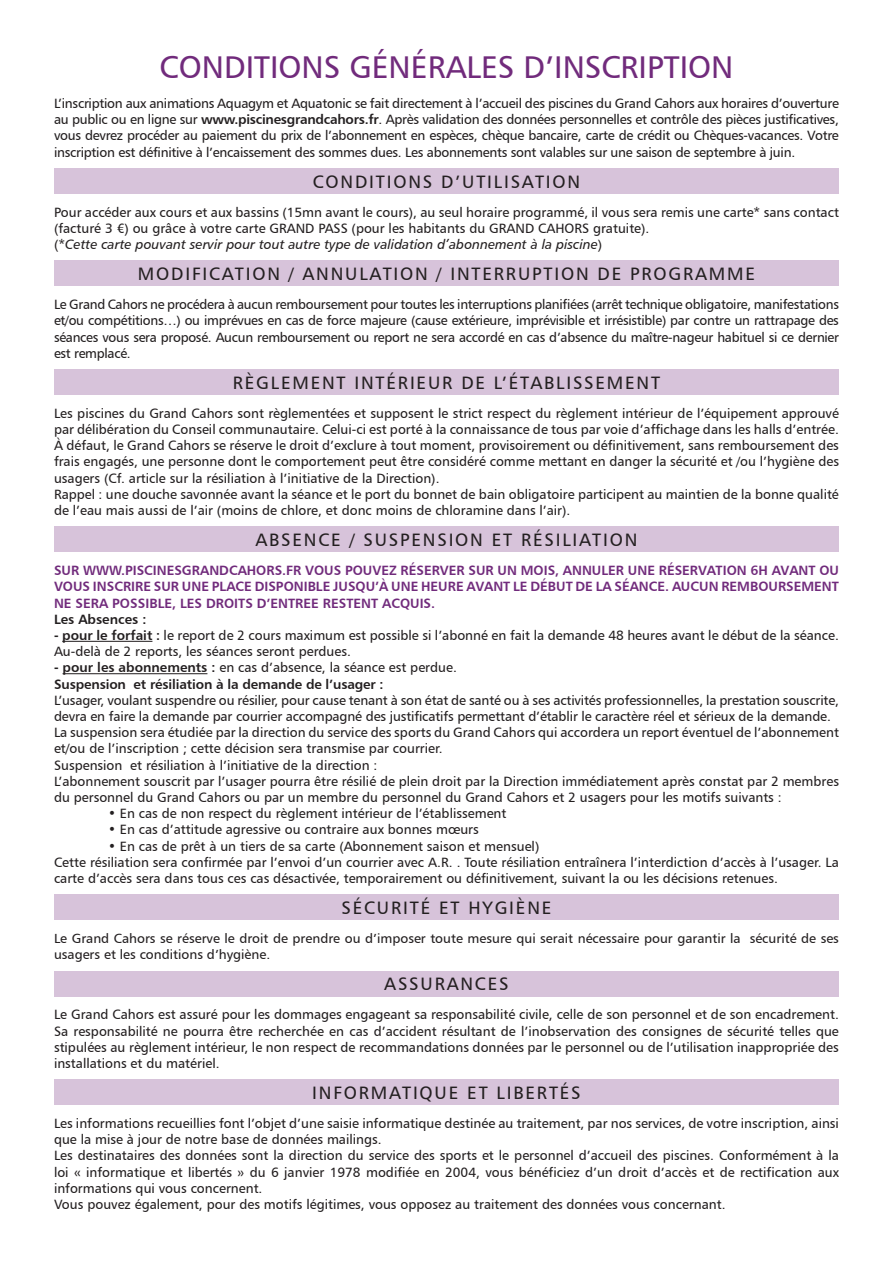
<style>
.page{position:relative;width:893px;height:1263px;background:#fff}
.page>*{position:absolute;margin:0;border:0;box-sizing:border-box;transform-origin:0 0}
.t1{font:31.5px "Humanist 777 BT Roman B";color:#712b7c}
.t2{font:18px "Humanist 777 BT Roman B";letter-spacing:.1em;color:#231f20}
.t3{font:13.5px/16.2px "Humanist 777 BT Roman B";color:#231f20}
.t4{font:13.5px/16.2px "Humanist 777 BT Bold B";color:#712b7c;text-align:justify}
.t5{font:13.5px "Humanist 777 BT Italic B";color:#231f20}
.t6{font:13.5px "Humanist 777 BT Bold B";letter-spacing:-.01em;color:#231f20}
.t7{font:13.2px/16.2px "Humanist 777 BT Roman B";color:#231f20}
.s1{font-family:"Humanist 777 BT Bold B"}
.s2{font-family:"Humanist 777 BT Roman B"}
</style>
<div class="page">
<div style="left:54px;top:971px;width:785px;height:25px;background:#d7c3da"></div>
<div style="left:54px;top:894px;width:785px;height:26px;background:#d7c3da"></div>
<div style="left:54px;top:1079px;width:785px;height:26px;background:#d7c3da"></div>
<hr style="left:62px;top:641px;width:90px;height:1px;background:#231f20">
<hr style="left:63px;top:673px;width:144px;height:1px;background:#231f20">
<div style="left:54px;top:527px;width:785px;height:25px;background:#d7c3da"></div>
<div style="left:54px;top:369px;width:785px;height:26px;background:#d7c3da"></div>
<div style="left:54px;top:261px;width:785px;height:25px;background:#d7c3da"></div>
<div style="left:54px;top:168px;width:785px;height:26px;background:#d7c3da"></div>
<p class="t1" style="left:160px;top:47px;width:575px">CONDITIONS GÉNÉRALES D’INSCRIPTION</p>
<p class="t3" style="left:54px;top:95px;width:786px;text-align:justify">L’inscription aux animations Aquagym et Aquatonic se fait directement à l’accueil des piscines du Grand Cahors aux horaires d’ouverture au public ou en ligne sur <span class="s1">www.piscinesgrandcahors.fr</span>. Après validation des données personnelles et contrôle des pièces justificatives, vous devrez procéder au paiement du prix de l’abonnement en espèces, chèque bancaire, carte de crédit ou Chèques-vacances. Votre inscription est définitive à l’encaissement des sommes dues. Les abonnements sont valables sur une saison de septembre à juin.</p>
<p class="t2" style="left:313px;top:170px;width:269px">CONDITIONS D’UTILISATION</p>
<p class="t3" style="left:54px;top:204px;width:786px">Pour accéder aux cours et aux bassins (15mn avant le cours), au seul horaire programmé, il vous sera remis une carte* sans contact (facturé 3 €) ou grâce à votre carte GRAND PASS (pour les habitants du GRAND CAHORS gratuite).</p>
<p class="t5" style="left:54px;top:236px;width:550px"><span class="s2">(*</span>Cette carte pouvant servir pour tout autre type de validation d’abonnement à la piscine<span class="s2">)</span></p>
<p class="t2" style="left:138px;top:263px;width:619px">MODIFICATION / ANNULATION / INTERRUPTION DE PROGRAMME</p>
<p class="t3" style="left:54px;top:296px;width:787px;text-align:justify">Le Grand Cahors ne procédera à aucun remboursement pour toutes les interruptions planifiées (arrêt technique obligatoire, manifestations et/ou compétitions…) ou imprévues en cas de force majeure (cause extérieure, imprévisible et irrésistible) par contre un rattrapage des séances vous sera proposé. Aucun remboursement ou report ne sera accordé en cas d’absence du maître-nageur habituel si ce dernier est remplacé.</p>
<p class="t2" style="left:233px;top:371px;width:429px">RÈGLEMENT INTÉRIEUR DE L’ÉTABLISSEMENT</p>
<p class="t3" style="left:54px;top:405px;width:786px;text-align:justify">Les piscines du Grand Cahors sont règlementées et supposent le strict respect du règlement intérieur de l’équipement approuvé par délibération du Conseil communautaire. Celui-ci est porté à la connaissance de tous par voie d’affichage dans les halls d’entrée.<br>À défaut, le Grand Cahors se réserve le droit d’exclure à tout moment, provisoirement ou définitivement, sans remboursement des frais engagés, une personne dont le comportement peut être considéré comme mettant en danger la sécurité et /ou l’hygiène des usagers (Cf. article sur la résiliation à l’initiative de la Direction).</p>
<p class="t3" style="left:54px;top:486px;width:786px">Rappel : une douche savonnée avant la séance et le port du bonnet de bain obligatoire participent au maintien de la bonne qualité de l’eau mais aussi de l’air (moins de chlore, et donc moins de chloramine dans l’air).</p>
<p class="t2" style="left:255px;top:529px;width:383px">ABSENCE / SUSPENSION ET RÉSILIATION</p>
<p class="t4" style="left:54px;top:562px;width:786px">SUR WWW.PISCINESGRANDCAHORS.FR VOUS POUVEZ RÉSERVER SUR UN MOIS, ANNULER UNE RÉSERVATION 6H AVANT OU VOUS INSCRIRE SUR UNE PLACE DISPONIBLE JUSQU’À UNE HEURE AVANT LE DÉBUT DE LA SÉANCE. AUCUN REMBOURSEMENT NE SERA POSSIBLE, LES DROITS D’ENTREE RESTENT ACQUIS.</p>
<p class="t6" style="left:54px;top:610px;width:94px">Les Absences :</p>
<p class="t3" style="left:54px;top:627px;width:786px"><span class="s1">- pour le forfait :</span> le report de 2 cours maximum est possible si l’abonné en fait la demande 48 heures avant le début de la séance.<br>Au-delà de 2 reports, les séances seront perdues.</p>
<p class="t3" style="left:54px;top:659px;width:404px"><span class="s1">- pour les abonnements :</span> en cas d’absence, la séance est perdue.</p>
<p class="t6" style="left:54px;top:675px;width:331px">Suspension et résiliation à la demande de l’usager :</p>
<p class="t3" style="left:54px;top:692px;width:787px">L’usager, voulant suspendre ou résilier, pour cause tenant à son état de santé ou à ses activités professionnelles, la prestation souscrite, devra en faire la demande par courrier accompagné des justificatifs permettant d’établir le caractère réel et sérieux de la demande.</p>
<p class="t3" style="left:54px;top:724px;width:786px">La suspension sera étudiée par la direction du service des sports du Grand Cahors qui accordera un report éventuel de l’abonnement et/ou de l’inscription ; cette décision sera transmise par courrier.</p>
<p class="t3" style="left:54px;top:756px;width:325px">Suspension et résiliation à l’initiative de la direction :</p>
<p class="t3" style="left:54px;top:773px;width:786px">L’abonnement souscrit par l’usager pourra être résilié de plein droit par la Direction immédiatement après constat par 2 membres du personnel du Grand Cahors ou par un membre du personnel du Grand Cahors et 2 usagers pour les motifs suivants :</p>
<p class="t3" style="left:108px;top:805px;width:400px">• En cas de non respect du règlement intérieur de l’établissement</p>
<p class="t3" style="left:108px;top:821px;width:372px">• En cas d’attitude agressive ou contraire aux bonnes mœurs</p>
<p class="t3" style="left:108px;top:837px;width:433px">• En cas de prêt à un tiers de sa carte (Abonnement saison et mensuel)</p>
<p class="t3" style="left:54px;top:854px;width:786px">Cette résiliation sera confirmée par l’envoi d’un courrier avec A.R. . Toute résiliation entraînera l’interdiction d’accès à l’usager. La carte d’accès sera dans tous ces cas désactivée, temporairement ou définitivement, suivant la ou les décisions retenues.</p>
<p class="t2" style="left:341px;top:897px;width:211px">SÉCURITÉ ET HYGIÈNE</p>
<p class="t7" style="left:54px;top:930px;width:786px">Le Grand Cahors se réserve le droit de prendre ou d’imposer toute mesure qui serait nécessaire pour garantir la sécurité de ses usagers et les conditions d’hygiène.</p>
<p class="t2" style="left:384px;top:973px;width:126px">ASSURANCES</p>
<p class="t3" style="left:54px;top:1006px;width:786px;text-align:justify">Le Grand Cahors est assuré pour les dommages engageant sa responsabilité civile, celle de son personnel et de son encadrement.<br>Sa responsabilité ne pourra être recherchée en cas d’accident résultant de l’inobservation des consignes de sécurité telles que stipulées au règlement intérieur, le non respect de recommandations données par le personnel ou de l’utilisation inappropriée des installations et du matériel.</p>
<p class="t2" style="left:312px;top:1081px;width:270px">INFORMATIQUE ET LIBERTÉS</p>
<p class="t3" style="left:54px;top:1115px;width:786px">Les informations recueillies font l’objet d’une saisie informatique destinée au traitement, par nos services, de votre inscription, ainsi que la mise à jour de notre base de données mailings.</p>
<p class="t3" style="left:54px;top:1147px;width:786px;text-align:justify">Les destinataires des données sont la direction du service des sports et le personnel d’accueil des piscines. Conformément à la loi « informatique et libertés » du 6 janvier 1978 modifiée en 2004, vous bénéficiez d’un droit d’accès et de rectification aux informations qui vous concernent.</p>
<p class="t3" style="left:54px;top:1196px;width:673px">Vous pouvez également, pour des motifs légitimes, vous opposez au traitement des données vous concernant.</p>
</div>
